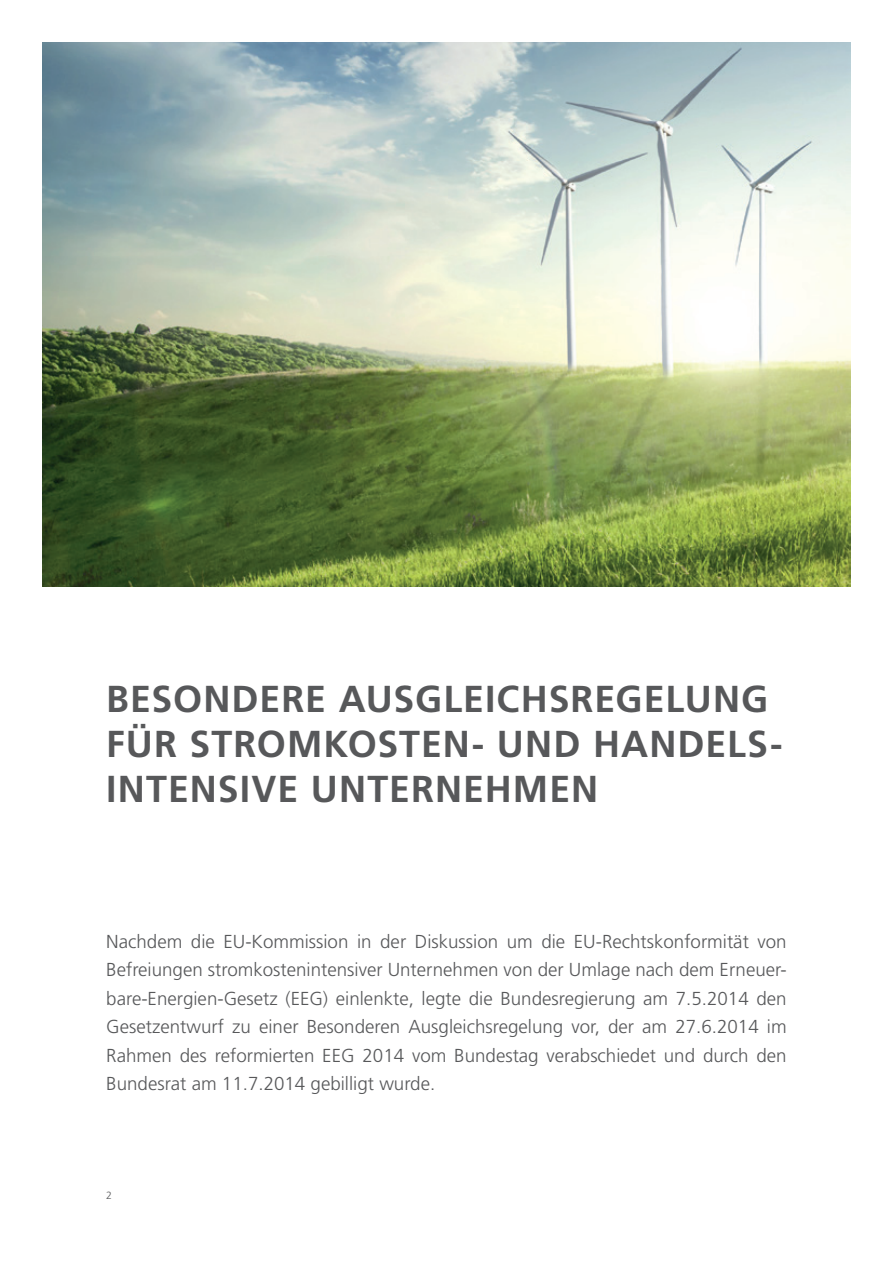
<style>
.page{position:relative;width:893px;height:1263px;background:#fff}
.page>*{position:absolute;margin:0;border:0;box-sizing:border-box;transform-origin:0 0}
.t1{font:700 37.5px/45px "Frutiger LT Std";letter-spacing:.025em;color:#57585a}
.t2{font:300 18.75px/28.5px "Frutiger LT Std";color:#57585a;text-align:justify}
.t3{font:300 10.5px "Frutiger LT Std";color:#57585a}
</style>
<div class="page">
<img style="left:43px;top:43px;width:807px;height:543px">
<h1 class="t1" style="left:106px;top:676px;width:678px">BESONDERE AUSGLEICHSREGELUNG<br>FÜR STROMKOSTEN- UND HANDELS-<br>INTENSIVE UNTERNEHMEN</h1>
<p class="t2" style="left:106px;top:927px;width:682px">Nachdem die EU-Kommission in der Diskussion um die EU-Rechtskonformität von Befreiungen stromkostenintensiver Unternehmen von der Umlage nach dem Erneuer&shy;bare-Energien-Gesetz (EEG) einlenkte, legte die Bundesregierung am 7.5.2014 den Gesetzentwurf zu einer Besonderen Ausgleichsregelung vor, der am 27.6.2014 im Rahmen des reformierten EEG 2014 vom Bundestag verabschiedet und durch den Bundesrat am 11.7.2014 gebilligt wurde.</p>
<p class="t3" style="left:106px;top:1189px;width:7px">2</p>
</div>
